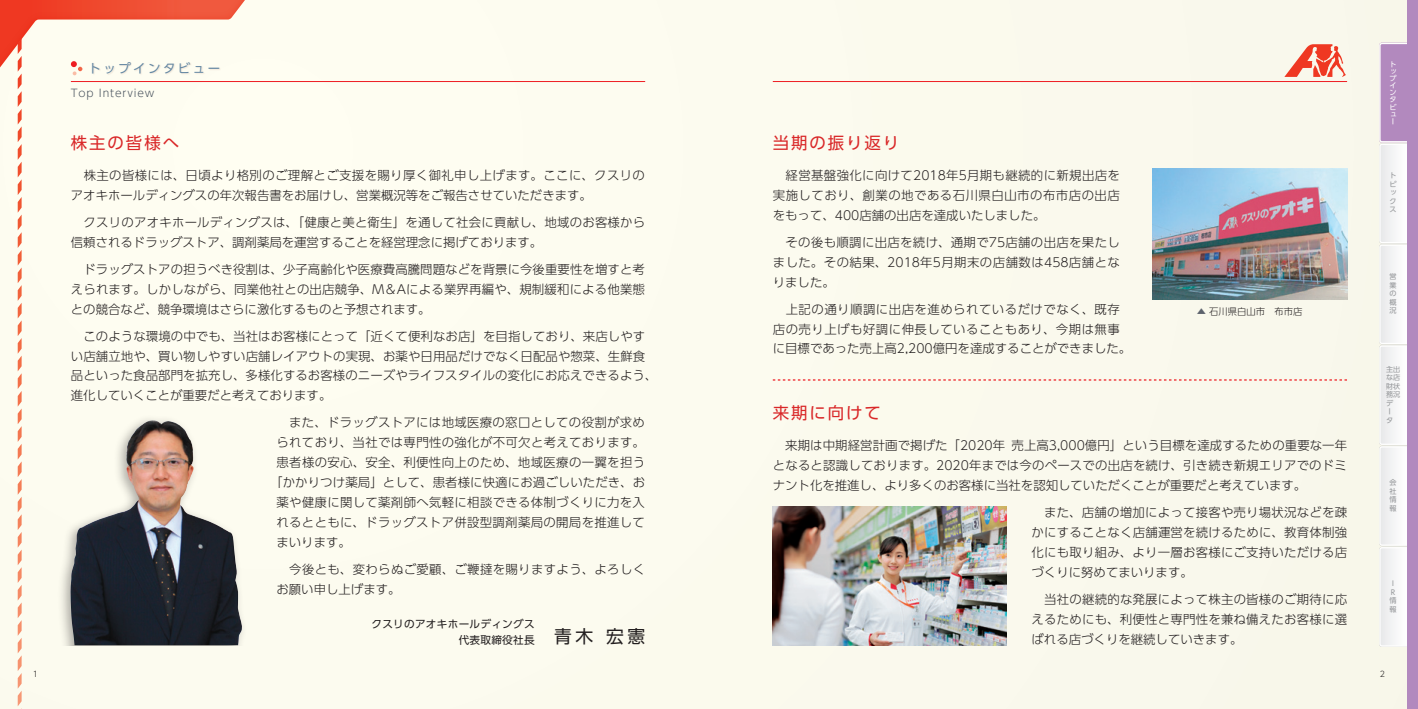
<style>
.page{position:relative;width:1418px;height:709px;background:#fff}
.page>*{position:absolute;margin:0;border:0;box-sizing:border-box;transform-origin:0 0}
.t1{font:16.38px "UD Shin Go Pro";letter-spacing:.12em;color:#d92728}
.t2{font:300 12.38px/19.9px "UD Shin Go Pro";letter-spacing:.015em;color:#231f20;text-align:justify}
.t3{font:300 12.38px/19.9px "UD Shin Go Pro";letter-spacing:.04em;color:#231f20}
.t4{font:12.38px "UD Shin Go Pro";letter-spacing:.2em;color:#6588a3}
.t5{font:10.62px/16px "UD Shin Go Pro";letter-spacing:.025em;color:#231f20}
.t6{font:300 10.62px "UD Shin Go Pro";letter-spacing:.08em;color:#47515c}
.t7{font:300 9.25px "UD Shin Go Pro";color:#231f20}
.t8{font:300 8px "UD Shin Go Pro";color:#231f20}
.t9{font:7.12px/8.5px "UD Shin Go Pro";color:#939598}
.t10{font:7.12px/7.1px "UD Shin Go Pro";color:#fff}
.s1{font-size:17.75px}
.s2{color:#5c626c}
</style>
<div class="page">
<div style="left:0;top:0;width:1417px;height:709px;background:#fbfaee"></div>
<svg style="left:772px;top:379px;width:574px;height:1px"></svg>
<img style="left:1152px;top:169px;width:194px;height:131px">
<img style="left:772px;top:506px;width:234px;height:139px">
<hr style="left:772px;top:81px;width:574px;height:1px;background:#ee1d23">
<hr style="left:71px;top:81px;width:574px;height:1px;background:#ee1d23">
<svg style="left:1284px;top:44px;width:61px;height:33px"></svg>
<svg style="left:0;top:0;width:245px;height:709px"></svg>
<svg style="left:1379px;top:43px;width:28px;height:604px"></svg>
<div style="left:1407px;top:0;width:10px;height:709px;background:#b289be"></div>
<p class="t4" style="left:89px;top:58px;width:133px">トップインタビュー</p>
<p class="t6" style="left:71px;top:84px;width:85px">Top Interview</p>
<h1 class="t1" style="left:71px;top:130px;width:110px">株主の皆様へ</h1>
<h1 class="t1" style="left:772px;top:130px;width:128px">当期の振り返り</h1>
<p class="t2" style="left:71px;top:165px;width:575px">　株主の皆様には、日頃より格別のご理解とご支援を賜り厚く御礼申し上げます。ここに、クスリのアオキホールディングスの年次報告書をお届けし、営業概況等をご報告させていただきます。</p>
<p class="t2" style="left:71px;top:212px;width:576px">　クスリのアオキホールディングスは、「健康と美と衛生」を通して社会に貢献し、地域のお客様から信頼されるドラッグストア、調剤薬局を運営することを経営理念に掲げております。</p>
<p class="t2" style="left:71px;top:258px;width:575px">　ドラッグストアの担うべき役割は、少子高齢化や医療費高騰問題などを背景に今後重要性を増すと考えられます。しかしながら、同業他社との出店競争、M＆Aによる業界再編や、規制緩和による他業態との競合など、競争環境はさらに激化するものと予想されます。</p>
<p class="t2" style="left:71px;top:325px;width:588px;text-align:left">　このような環境の中でも、当社はお客様にとって「近くて便利なお店」を目指しており、来店しやすい店舗立地や、買い物しやすい店舗レイアウトの実現、お薬や日用品だけでなく日配品や惣菜、生鮮食品といった食品部門を拡充し、多様化するお客様のニーズやライフスタイルの変化にお応えできるよう、進化していくことが重要だと考えております。</p>
<p class="t2" style="left:276px;top:412px;width:370px">　また、ドラッグストアには地域医療の窓口としての役割が求め</p>
<p class="t2" style="left:276px;top:432px;width:370px">られており、当社では専門性の強化が不可欠と考えております。</p>
<p class="t2" style="left:276px;top:452px;width:370px">患者様の安心、安全、利便性向上のため、地域医療の一翼を担う</p>
<p class="t2" style="left:270px;top:472px;width:376px">「かかりつけ薬局」として、患者様に快適にお過ごしいただき、お</p>
<p class="t2" style="left:276px;top:492px;width:370px">薬や健康に関して薬剤師へ気軽に相談できる体制づくりに力を入</p>
<p class="t2" style="left:276px;top:512px;width:370px">れるとともに、ドラッグストア併設型調剤薬局の開局を推進して</p>
<p class="t2" style="left:276px;top:532px;width:76px">まいります。</p>
<p class="t2" style="left:276px;top:559px;width:370px">　今後とも、変わらぬご愛顧、ご鞭撻を賜りますよう、よろしくお願い申し上げます。</p>
<p class="t5" style="left:458px;top:615px;width:188px;text-indent:-87px">クスリのアオキホールディングス<br>代表取締役社長 <span class="s1">青木 宏憲</span></p>
<p class="t2" style="left:772px;top:165px;width:349px">　経営基盤強化に向けて2018年5月期も継続的に新規出店を実施しており、創業の地である石川県白山市の布市店の出店をもって、400店舗の出店を達成いたしました。</p>
<p class="t2" style="left:772px;top:231px;width:349px">　その後も順調に出店を続け、通期で75店舗の出店を果たしました。その結果、2018年5月期末の店舗数は458店舗となりました。</p>
<p class="t3" style="left:772px;top:298px;width:360px">　上記の通り順調に出店を進められているだけでなく、既存店の売り上げも好調に伸長していることもあり、今期は無事に目標であった売上高2,200億円を達成することができました。</p>
<h1 class="t1" style="left:772px;top:400px;width:110px">来期に向けて</h1>
<p class="t7" style="left:1196px;top:304px;width:107px"><span class="s2">▲</span> 石川県白山市　布市店</p>
<p class="t2" style="left:772px;top:435px;width:576px">　来期は中期経営計画で掲げた「2020年 売上高3,000億円」という目標を達成するための重要な一年となると認識しております。2020年までは今のペースでの出店を続け、引き続き新規エリアでのドミナント化を推進し、より多くのお客様に当社を認知していただくことが重要だと考えています。</p>
<p class="t2" style="left:1031px;top:502px;width:317px">　また、店舗の増加によって接客や売り場状況などを疎かにすることなく店舗運営を続けるために、教育体制強化にも取り組み、より一層お客様にご支持いただける店づくりに努めてまいります。</p>
<p class="t2" style="left:1031px;top:588px;width:317px">　当社の継続的な発展によって株主の皆様のご期待に応えるためにも、利便性と専門性を兼ね備えたお客様に選ばれる店づくりを継続していきます。</p>
<p class="t10" style="left:1389px;top:60px;width:9px">トップインタビュー</p>
<p class="t9" style="left:1389px;top:171px;width:9px">トピックス</p>
<p class="t9" style="left:1389px;top:272px;width:8px;text-align:justify">営業の概況</p>
<p class="t9" style="left:1385px;top:364px;width:15px">主出な店財状務況デ<br>ー<br>タ</p>
<p class="t9" style="left:1389px;top:478px;width:8px;text-align:justify">会社情報</p>
<p class="t9" style="left:1389px;top:579px;width:8px">Ｉ<br>Ｒ情報</p>
<p class="t8" style="left:33px;top:667px;width:7px">1</p>
<p class="t8" style="left:1379px;top:667px;width:7px">2</p>
</div>
